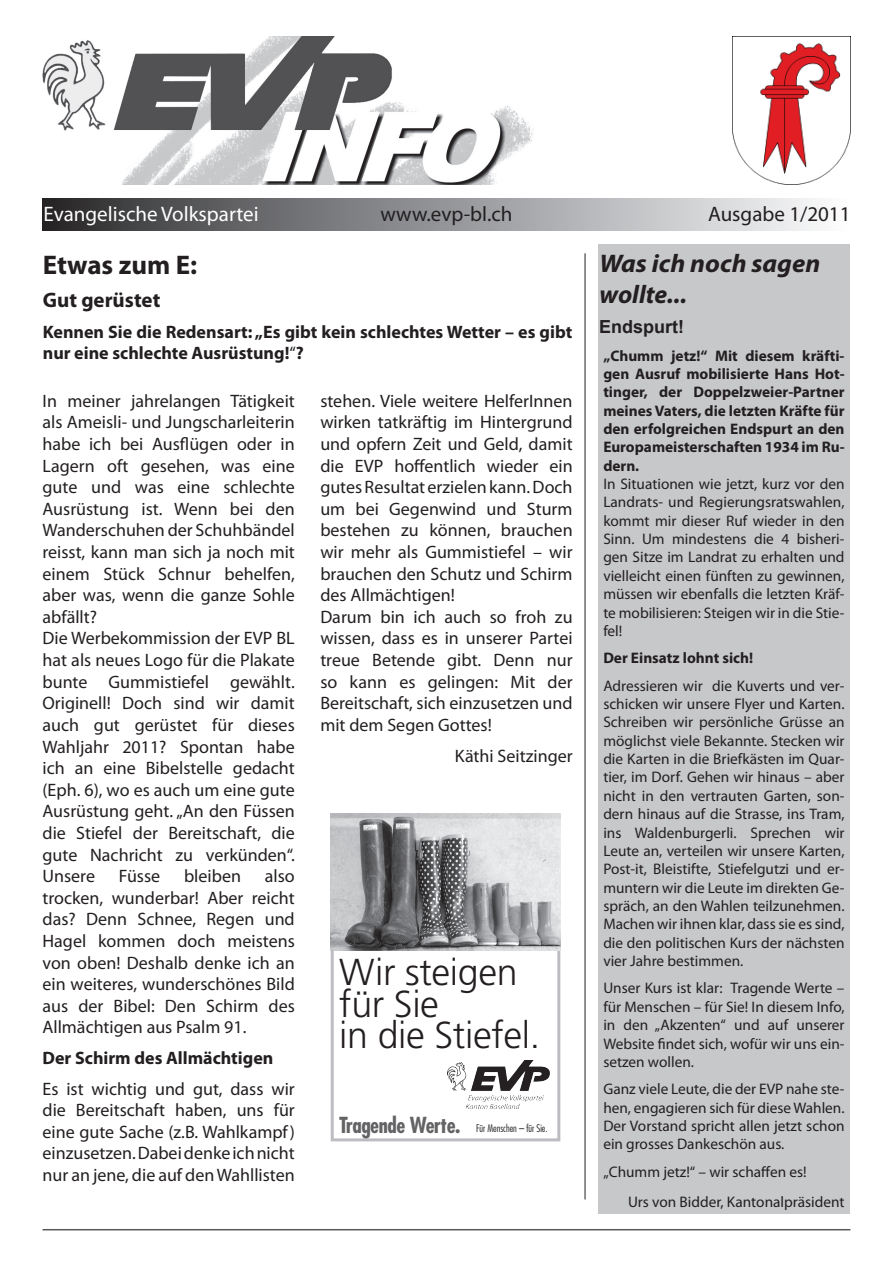
<style>
.page{position:relative;width:893px;height:1263px;background:#fff}
.page>*{position:absolute;margin:0;border:0;box-sizing:border-box;transform-origin:0 0}
.t1{font:300 37.5px/31.5px "Frutiger";letter-spacing:-.01em;color:#231f20}
.t2{font:700 27px "Myriad Pro";color:#231f20}
.t3{font:italic 700 25.5px/30.6px "Myriad Pro";color:#231f20;scale:1.04 1}
.t4{font:21px "Myriad Pro";color:#231f20}
.t5{font:21px "Myriad Pro";color:#fff}
.t6{font:700 21px "Myriad Pro";color:#231f20}
.t7{font:18px/21.6px "Myriad Pro";color:#231f20}
.t8{font:700 18px/21.6px "Myriad Pro";color:#231f20}
.t9{font:700 18px "Arial";color:#231f20}
.t10{font:15.3px/18.3px "Myriad Pro";color:#231f20;text-align:justify}
.t11{font:700 15.3px/18.3px "Myriad Pro";color:#231f20;text-align:justify}
.t12{font:300 condensed 10.35px "Futura CE";color:#231f20}
.s1{font-weight:400}
.s2{font-weight:700;font-size:21.45px;color:#636366}
</style>
<div class="page">
<div style="left:599px;top:245px;width:251px;height:969px;background:#c7c8ca"></div>
<hr style="left:43px;top:1229px;width:807px;height:1px;background:#57585a">
<hr style="left:585px;top:253px;width:1px;height:946px;background:#231f20">
<img style="left:43px;top:36px;width:491px;height:148px">
<div style="left:43px;top:198px;width:807px;height:33px;background:linear-gradient(to right,#2c2d2f,#fcfdff)"></div>
<img style="left:733px;top:36px;width:117px;height:148px">
<div style="left:331px;top:814px;width:229px;height:327px;border:3px solid #bcbdc0"></div>
<img style="left:447px;top:1061px;width:103px;height:47px">
<img style="left:331px;top:814px;width:229px;height:137px">
<p class="t5" style="left:44px;top:201px;width:217px">Evangelische Volkspartei</p>
<p class="t4" style="left:381px;top:201px;width:133px">www.evp-bl.ch</p>
<p class="t4" style="left:708px;top:201px;width:144px">Ausgabe 1/2011</p>
<h2 class="t2" style="left:43px;top:247px;width:156px">Etwas zum E:</h2>
<p class="t6" style="left:43px;top:286px;width:119px">Gut gerüstet</p>
<p class="t8" style="left:43px;top:320px;width:531px">Kennen Sie die Redensart: „Es gibt kein schlechtes Wetter – es gibt nur eine schlechte Ausrüstung!<span class="s1">“</span>?</p>
<p class="t7" style="left:320px;top:390px;width:254px">stehen. Viele weitere HelferInnen wirken tatkräftig im Hintergrund und opfern Zeit und Geld, damit die EVP hoffentlich wieder ein gutes Resultat erzielen kann. Doch um bei Gegenwind und Sturm bestehen zu können, brauchen wir mehr als Gummistiefel – wir brauchen den Schutz und Schirm des Allmächtigen!<br>Darum bin ich auch so froh zu wissen, dass es in unserer Partei treue Betende gibt. Denn nur so kann es gelingen: Mit der<br>Bereitschaft, sich einzusetzen und mit dem Segen Gottes!</p>
<p class="t7" style="left:455px;top:744px;width:119px">Käthi Seitzinger</p>
<p class="t7" style="left:43px;top:390px;width:254px">In meiner jahrelangen Tätigkeit als Ameisli- und Jungscharleiterin habe ich bei Ausflügen oder in<br>Lagern oft gesehen, was eine gute und was eine schlechte<br>Ausrüstung ist. Wenn bei den<br>Wanderschuhen der Schuhbändel reisst, kann man sich ja noch mit einem Stück Schnur behelfen, aber was, wenn die ganze Sohle abfällt?<br>Die Werbekommission der EVP BL hat als neues Logo für die Plakate bunte Gummistiefel gewählt.<br>Originell! Doch sind wir damit auch gut gerüstet für dieses<br>Wahljahr 2011? Spontan habe ich an eine Bibelstelle gedacht (Eph. 6), wo es auch um eine gute<br>Ausrüstung geht. „An den Füssen die Stiefel der Bereitschaft, die gute Nachricht zu verkünden“.<br>Unsere</p>
<p class="t7" style="left:43px;top:865px;width:254px;text-align:justify;text-indent:222px">also trocken, wunderbar! Aber reicht das? Denn Schnee, Regen und Hagel kommen doch meistens von oben! Deshalb denke ich an ein weiteres, wunderschönes Bild aus der Bibel: Den Schirm des Allmächtigen aus Psalm 91.</p>
<p class="t8" style="left:43px;top:1046px;width:232px">Der Schirm des Allmächtigen</p>
<p class="t7" style="left:43px;top:1077px;width:254px;text-align:justify">Es ist wichtig und gut, dass wir die Bereitschaft haben, uns für eine gute Sache (z.B. Wahlkampf) einzusetzen. Dabei denke ich nicht nur an jene, die auf den Wahllisten</p>
<p class="t7" style="left:119px;top:865px;width:43px">Füsse</p>
<p class="t7" style="left:184px;top:865px;width:58px">bleiben</p>
<h1 class="t1" style="left:339px;top:957px;width:202px">Wir steigen für Sie<br>in die Stiefel.</h1>
<p class="t12" style="left:339px;top:1122px;width:210px"><span class="s2">Tragende Werte.</span> Für Menschen – für Sie.</p>
<h3 class="t3" style="left:600px;top:248px;width:214px">Was ich noch sagen wollte...</h3>
<p class="t9" style="left:599px;top:315px;width:86px">Endspurt!</p>
<p class="t11" style="left:603px;top:346px;width:243px">„Chumm jetz!“ Mit diesem kräfti&shy;gen Ausruf mobilisierte Hans Hot&shy;tinger, der Doppelzweier-Partner meines Vaters, die letzten Kräfte für den erfolgreichen Endspurt an den Europameisterschaften 1934 im Ru&shy;dern.</p>
<p class="t10" style="left:603px;top:474px;width:243px">In Situationen wie jetzt, kurz vor den Landrats- und Regierungsratswahlen, kommt mir dieser Ruf wieder in den Sinn. Um mindestens die 4 bisheri&shy;gen Sitze im Landrat zu erhalten und vielleicht einen fünften zu gewinnen, müssen wir ebenfalls die letzten Kräf&shy;te mobilisieren: Steigen wir in die Stie&shy;fel!</p>
<p class="t11" style="left:603px;top:648px;width:151px">Der Einsatz lohnt sich!</p>
<p class="t10" style="left:603px;top:676px;width:243px">Adressieren wir die Kuverts und ver&shy;schicken wir unsere Flyer und Karten.<br>Schreiben wir persönliche Grüsse an möglichst viele Bekannte. Stecken wir die Karten in die Briefkästen im Quar&shy;tier, im Dorf. Gehen wir hinaus – aber nicht in den vertrauten Garten, son&shy;dern hinaus auf die Strasse, ins Tram, ins Waldenburgerli. Sprechen wir Leute an, verteilen wir unsere Karten, Post-it, Bleistifte, Stiefelgutzi und er&shy;muntern wir die Leute im direkten Ge&shy;spräch, an den Wahlen teilzunehmen.<br>Machen wir ihnen klar, dass sie es sind, die den politischen Kurs der nächsten vier Jahre bestimmen.</p>
<p class="t10" style="left:603px;top:979px;width:243px">Unser Kurs ist klar: Tragende Werte – für Menschen – für Sie! In diesem Info, in den „Akzenten“ und auf unserer Website findet sich, wofür wir uns ein&shy;setzen wollen.</p>
<p class="t10" style="left:603px;top:1080px;width:243px">Ganz viele Leute, die der EVP nahe ste&shy;hen, engagieren sich für diese Wahlen.<br>Der Vorstand spricht allen jetzt schon ein grosses Dankeschön aus.</p>
<p class="t10" style="left:628px;top:1156px;width:218px;line-height:30.6px;text-indent:-25px">„Chumm jetz!“ – wir schaffen es!<br>Urs von Bidder, Kantonalpräsident</p>
</div>
